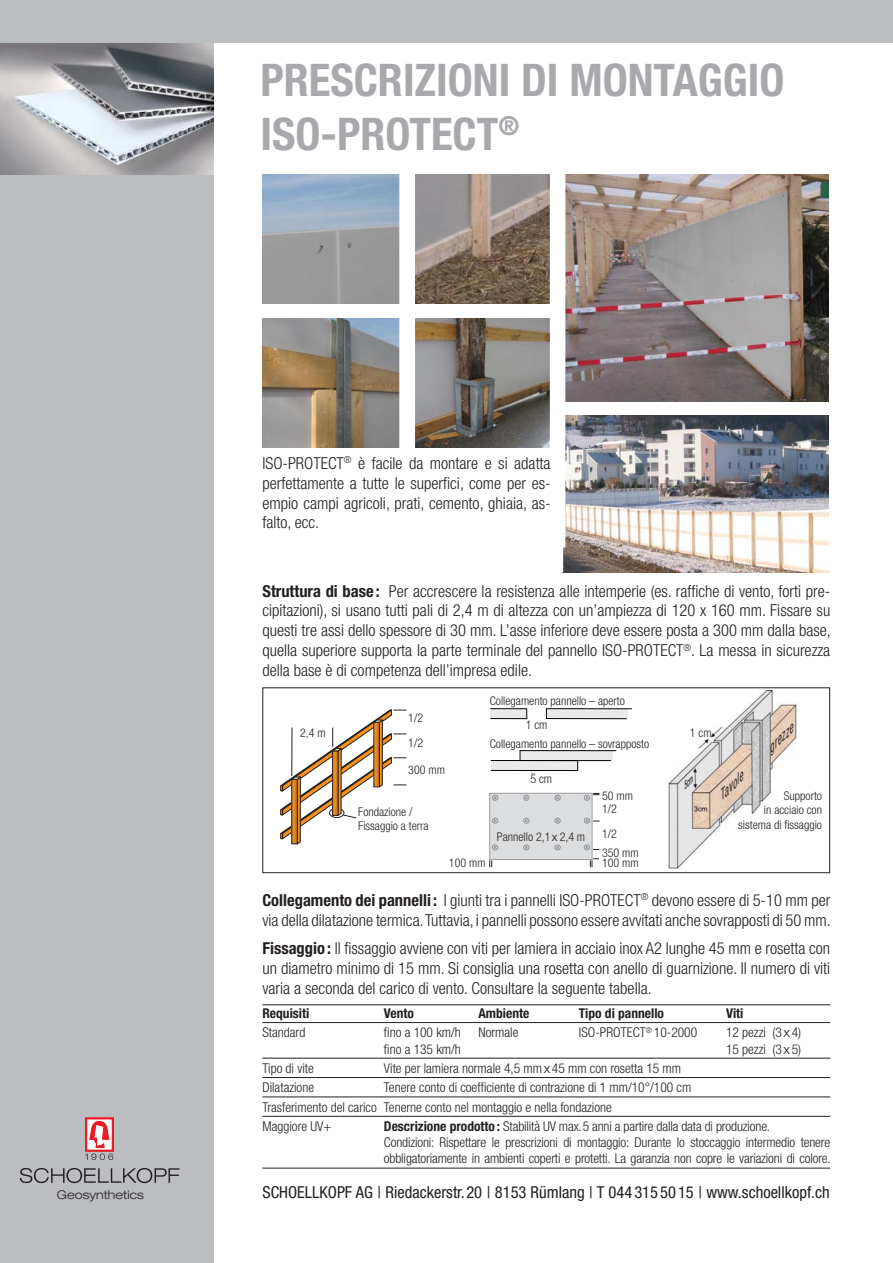
<style>
.page{position:relative;width:893px;height:1263px;background:#fff}
.page>*{position:absolute;margin:0;border:0;box-sizing:border-box;transform-origin:0 0}
.t1{font:700 condensed 45px/54px "Helvetica Neue LT Std";color:#a7a9ac}
.t2{font:300 condensed 16.5px/19.8px "Helvetica Neue LT Std";color:#231f20;text-align:justify}
.t3{font:condensed 16.5px "Helvetica Neue LT Std";color:#231f20}
.t4{font:300 condensed 13.5px/19.4px "Helvetica Neue LT Std";color:#231f20}
.t5{font:700 condensed 13.5px "Helvetica Neue LT Std";color:#231f20}
.t6{font:300 condensed 12px/14.4px "Helvetica Neue LT Std";color:#231f20}
.t7{font:300 expanded 12px "Helvetica Neue LT Pro";color:#231f20}
.t8{font:italic condensed 12px "Helvetica Neue LT Std";color:#231f20}
.s1{font-weight:700}
.s2{font-stretch:normal}
</style>
<div class="page">
<div style="left:547px;top:709px;width:80px;height:9px;background:#ebeaea"></div>
<div style="left:490px;top:709px;width:36px;height:9px;background:#ebeaea"></div>
<div style="left:521px;top:751px;width:92px;height:9px;background:#ebeaea"></div>
<div style="left:491px;top:761px;width:86px;height:9px;background:#ebeaea"></div>
<hr style="left:491px;top:708px;width:36px;height:1px;background:#010202">
<hr style="left:491px;top:718px;width:36px;height:1px;background:#010202">
<hr style="left:546px;top:708px;width:85px;height:1px;background:#010202">
<hr style="left:546px;top:718px;width:80px;height:1px;background:#010202">
<hr style="left:520px;top:750px;width:96px;height:1px;background:#010202">
<hr style="left:520px;top:760px;width:91px;height:1px;background:#010202">
<hr style="left:491px;top:760px;width:87px;height:1px;background:#010202">
<hr style="left:491px;top:770px;width:87px;height:1px;background:#010202">
<img style="left:668px;top:691px;width:130px;height:178px">
<div style="left:262px;top:687px;width:568px;height:186px;border:1px solid #231f20"></div>
<svg style="left:280px;top:710px;width:126px;height:134px"></svg>
<div style="left:490px;top:793px;width:102px;height:67px;background:#dcddde"></div>
<div style="left:489px;top:793px;width:103px;height:67px;border:1px solid #9d9fa1"></div>
<svg style="left:492px;top:795px;width:6px;height:5px"></svg>
<svg style="left:492px;top:818px;width:6px;height:5px"></svg>
<svg style="left:492px;top:845px;width:6px;height:5px"></svg>
<svg style="left:523px;top:818px;width:6px;height:5px"></svg>
<svg style="left:523px;top:845px;width:6px;height:5px"></svg>
<svg style="left:523px;top:795px;width:37px;height:6px"></svg>
<svg style="left:555px;top:818px;width:5px;height:5px"></svg>
<svg style="left:555px;top:845px;width:5px;height:5px"></svg>
<svg style="left:584px;top:793px;width:15px;height:7px"></svg>
<svg style="left:584px;top:818px;width:15px;height:5px"></svg>
<svg style="left:584px;top:845px;width:15px;height:5px"></svg>
<svg style="left:590px;top:858px;width:9px;height:9px"></svg>
<svg style="left:489px;top:860px;width:3px;height:7px"></svg>
<div style="left:0;top:0;width:214px;height:1263px;background:#bbbdc0"></div>
<img style="left:0;top:43px;width:214px;height:132px">
<div style="left:0;top:0;width:893px;height:43px;background:#bbbdc0"></div>
<svg style="left:20px;top:1168px;width:159px;height:15px"></svg>
<svg style="left:85px;top:1120px;width:28px;height:40px"></svg>
<div style="left:85px;top:1117px;width:29px;height:35px;border:2px solid #ed1c24"></div>
<hr style="left:262px;top:1004px;width:568px;height:1px;background:#231f20">
<hr style="left:262px;top:1022px;width:568px;height:1px;background:#231f20">
<hr style="left:262px;top:1058px;width:568px;height:1px;background:#231f20">
<hr style="left:262px;top:1077px;width:568px;height:1px;background:#231f20">
<hr style="left:262px;top:1097px;width:568px;height:1px;background:#231f20">
<hr style="left:262px;top:1116px;width:568px;height:1px;background:#231f20">
<hr style="left:262px;top:1168px;width:568px;height:1px;background:#231f20">
<img style="left:565px;top:174px;width:264px;height:227px">
<img style="left:415px;top:318px;width:135px;height:130px">
<img style="left:262px;top:318px;width:137px;height:129px">
<img style="left:262px;top:174px;width:137px;height:130px">
<img style="left:415px;top:174px;width:135px;height:130px">
<img style="left:563px;top:415px;width:266px;height:157px">
<div style="left:552px;top:168px;width:13px;height:380px;background:#fff"></div>
<h1 class="t1" style="left:260px;top:57px;width:525px">PRESCRIZIONI DI MONTAGGIO<br>ISO-PROTECT<sup>®</sup></h1>
<p class="t2" style="left:262px;top:455px;width:290px">ISO-PROTECT<sup>®</sup> è facile da montare e si adatta perfettamente a tutte le superfici, come per es&shy;empio campi agricoli, prati, cemento, ghiaia, as&shy;falto, ecc.</p>
<p class="t2" style="left:262px;top:582px;width:570px"><span class="s1">Struttura di base :</span> Per accrescere la resistenza alle intemperie (es. raffiche di vento, forti pre&shy;cipitazioni), si usano tutti pali di 2,4 m di altezza con un’ampiezza di 120 x 160 mm. Fissare su questi tre assi dello spessore di 30 mm. L’asse inferiore deve essere posta a 300 mm dalla base, quella superiore supporta la parte terminale del pannello ISO-PROTECT<sup>®</sup>. La messa in sicurezza della base è di competenza dell’impresa edile.</p>
<p class="t6" style="left:300px;top:726px;width:27px">2,4 m</p>
<p class="t6" style="left:408px;top:712px;width:16px">1/2</p>
<p class="t6" style="left:408px;top:736px;width:16px">1/2</p>
<p class="t6" style="left:408px;top:764px;width:38px">300 mm</p>
<p class="t6" style="left:358px;top:805px;width:72px">Fondazione /<br>Fissaggio a terra</p>
<p class="t6" style="left:490px;top:694px;width:137px">Collegamento pannello – aperto</p>
<p class="t6" style="left:490px;top:737px;width:161px">Collegamento pannello – sovrapposto</p>
<p class="t6" style="left:526px;top:718px;width:23px">1 cm</p>
<p class="t6" style="left:525px;top:720px;width:23px">1 cm</p>
<p class="t6" style="left:530px;top:772px;width:23px">5 cm</p>
<p class="t6" style="left:497px;top:830px;width:90px">Pannello 2,1 <span class="s2">x</span> 2,4 m</p>
<p class="t6" style="left:602px;top:789px;width:32px">50 mm</p>
<p class="t6" style="left:602px;top:827px;width:16px">1/2</p>
<p class="t6" style="left:602px;top:803px;width:16px">1/2</p>
<p class="t6" style="left:449px;top:857px;width:38px">100 mm</p>
<p class="t6" style="left:602px;top:848px;width:38px;line-height:10.5px">350 mm<br>100 mm</p>
<p class="t6" style="left:690px;top:727px;width:23px">1 cm</p>
<p class="t8" style="left:765px;top:747px;width:34px;rotate:-44deg">grezze</p>
<p class="t8" style="left:715px;top:795px;width:33px;rotate:-44deg">Tavole</p>
<p class="t6" style="left:738px;top:790px;width:85px;text-align:right">Supporto<br>in acciaio con sistema di fissaggio</p>
<p class="t2" style="left:262px;top:892px;width:570px"><span class="s1">Collegamento dei pannelli :</span> I giunti tra i pannelli ISO-PROTECT<sup>®</sup> devono essere di 5-10 mm per via della dilatazione termica. Tuttavia, i pannelli possono essere avvitati anche sovrapposti di 50 mm.</p>
<p class="t2" style="left:262px;top:940px;width:569px"><span class="s1">Fissaggio :</span> Il fissaggio avviene con viti per lamiera in acciaio inox A2 lunghe 45 mm e rosetta con un diametro minimo di 15 mm. Si consiglia una rosetta con anello di guarnizione. Il numero di viti varia a seconda del carico di vento. Consultare la seguente tabella.</p>
<p class="t5" style="left:262px;top:1008px;width:48px">Requisiti</p>
<p class="t5" style="left:384px;top:1008px;width:32px">Vento</p>
<p class="t5" style="left:478px;top:1008px;width:52px">Ambiente</p>
<p class="t5" style="left:579px;top:1008px;width:87px">Tipo di pannello</p>
<p class="t5" style="left:726px;top:1008px;width:19px">Viti</p>
<p class="t4" style="left:262px;top:1024px;width:44px">Standard</p>
<p class="t4" style="left:384px;top:1024px;width:78px">fino a 100 km/h</p>
<p class="t4" style="left:478px;top:1024px;width:42px">Normale</p>
<p class="t4" style="left:579px;top:1024px;width:120px">ISO-PROTECT<sup>®</sup> 10-2000</p>
<p class="t4" style="left:726px;top:1024px;width:77px">12 pezzi (3 <span class="s2">x</span> 4)</p>
<p class="t4" style="left:384px;top:1040px;width:78px">fino a 135 km/h</p>
<p class="t4" style="left:726px;top:1040px;width:77px">15 pezzi (3 <span class="s2">x</span> 5)</p>
<p class="t4" style="left:262px;top:1060px;width:53px">Tipo di vite</p>
<p class="t4" style="left:384px;top:1060px;width:299px">Vite per lamiera normale 4,5 mm <span class="s2">x</span> 45 mm con rosetta 15 mm</p>
<p class="t4" style="left:262px;top:1079px;width:53px">Dilatazione</p>
<p class="t4" style="left:262px;top:1079px;width:430px;text-indent:122px">Tenere conto di coefficiente di contrazione di 1 mm/10°/100 cm<br>Trasferimento del carico Tenerne conto nel montaggio e nella fondazione<br>Maggiore UV+</p>
<p class="t4" style="left:384px;top:1119px;width:448px;line-height:16.2px"><span class="s1">Descrizione prodotto :</span> Stabilità UV max. 5 anni a partire dalla data di produzione.<br>Condizioni: Rispettare le prescrizioni di montaggio: Durante lo stoccaggio intermedio tenere obbligatoriamente in ambienti coperti e protetti. La garanzia non copre le variazioni di colore.</p>
<p class="t7" style="left:57px;top:1187px;width:88px">Geosynthetics</p>
<p class="t3" style="left:262px;top:1186px;width:569px">SCHOELLKOPF AG | Riedackerstr. 20 | 8153 Rümlang | T 044 315 50 15 | www.schoellkopf.ch</p>
</div>
